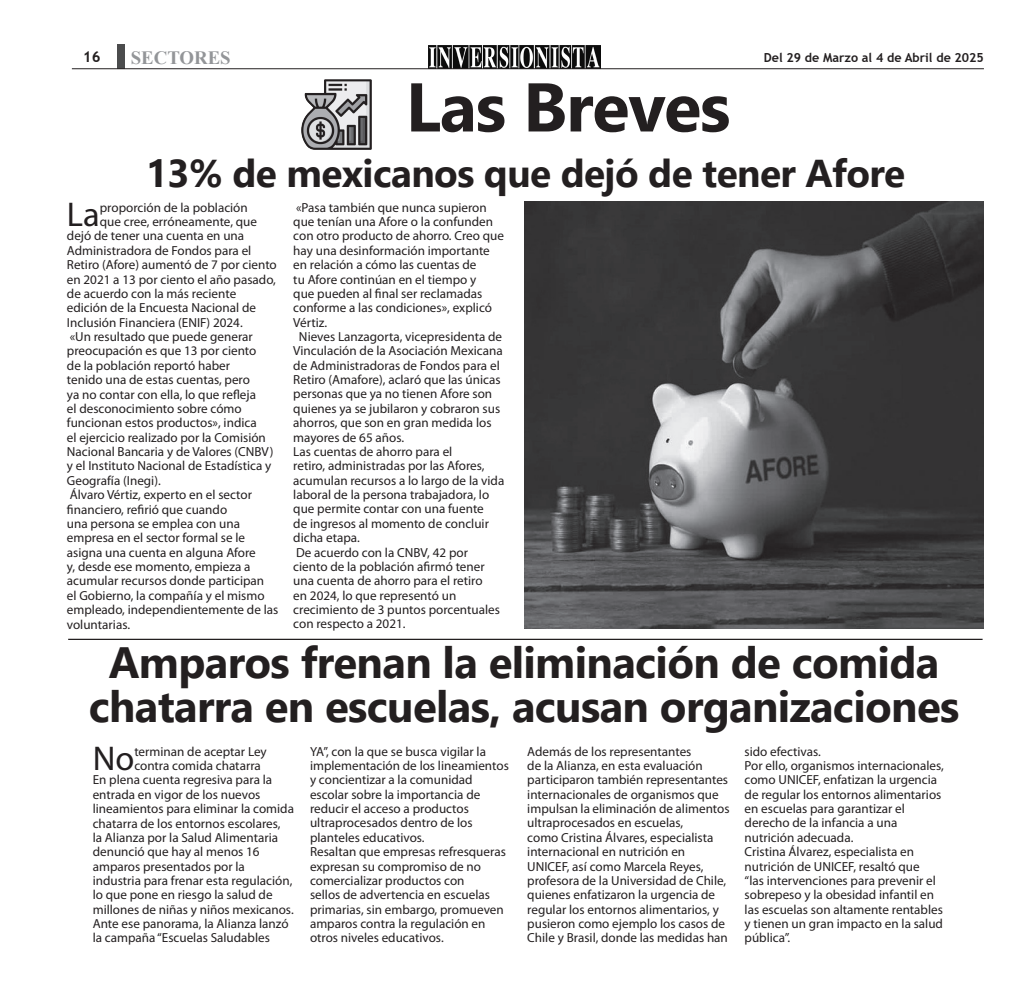
<style>
.page{position:relative;width:1029px;height:990px;background:#fff}
.page>*{position:absolute;margin:0;border:0;box-sizing:border-box;transform-origin:0 0}
.t1{font:700 68.75px "Segoe UI";letter-spacing:-.015em;color:#231f20}
.t2{font:700 43.75px/43.8px "Segoe UI";letter-spacing:-.015em;color:#231f20;text-align:center}
.t3{font:700 38.75px "Segoe UI";letter-spacing:-.015em;color:#231f20}
.t4{font:34.5px "Myriad Pro";color:#231f20}
.t5{font:700 18.75px "Times New Roman";color:#939598}
.t6{font:700 15px "Trebuchet MS";color:#231f20}
.t7{font:13.12px/14.4px "Myriad Pro";color:#231f20}
.t8{font:700 12.5px "Trebuchet MS";color:#231f20}
</style>
<div class="page">
<div style="left:117px;top:44px;width:7px;height:25px;background:#4b4c4d"></div>
<img style="left:428px;top:46px;width:172px;height:22px">
<hr style="left:72px;top:68px;width:911px;height:1px;background:#231f20">
<img style="left:301px;top:79px;width:71px;height:71px">
<hr style="left:68px;top:639px;width:914px;height:1px;background:#231f20">
<img style="left:524px;top:202px;width:459px;height:427px">
<p class="t6" style="left:83px;top:47px;width:19px">16</p>
<h3 class="t5" style="left:131px;top:44px;width:101px">SECTORES</h3>
<p class="t8" style="left:763px;top:49px;width:221px">Del 29 de Marzo al 4 de Abril de 2025</p>
<h1 class="t1" style="left:405px;top:42px;width:326px">Las Breves</h1>
<h3 class="t3" style="left:146px;top:137px;width:760px">13% de mexicanos que dejó de tener Afore</h3>
<h3 class="t4" style="left:67px;top:193px;width:34px">La</h3>
<p class="t7" style="left:100px;top:200px;width:149px">proporción de la población</p>
<p class="t7" style="left:100px;top:214px;width:159px">que cree, erróneamente, que</p>
<p class="t7" style="left:67px;top:229px;width:179px">dejó de tener una cuenta en una</p>
<p class="t7" style="left:67px;top:243px;width:186px">Administradora de Fondos para el</p>
<p class="t7" style="left:67px;top:257px;width:211px">Retiro (Afore) aumentó de 7 por ciento</p>
<p class="t7" style="left:67px;top:272px;width:210px">en 2021 a 13 por ciento el año pasado,</p>
<p class="t7" style="left:67px;top:286px;width:171px">de acuerdo con la más reciente</p>
<p class="t7" style="left:67px;top:301px;width:190px">edición de la Encuesta Nacional de</p>
<p class="t7" style="left:67px;top:315px;width:177px">Inclusión Financiera (ENIF) 2024.</p>
<p class="t7" style="left:70px;top:329px;width:185px">«Un resultado que puede generar</p>
<p class="t7" style="left:67px;top:344px;width:191px">preocupación es que 13 por ciento</p>
<p class="t7" style="left:67px;top:358px;width:164px">de la población reportó haber</p>
<p class="t7" style="left:67px;top:372px;width:184px">tenido una de estas cuentas, pero</p>
<p class="t7" style="left:67px;top:387px;width:190px">ya no contar con ella, lo que refleja</p>
<p class="t7" style="left:67px;top:401px;width:176px">el desconocimiento sobre cómo</p>
<p class="t7" style="left:67px;top:416px;width:191px">funcionan estos productos», indica</p>
<p class="t7" style="left:67px;top:430px;width:200px">el ejercicio realizado por la Comisión</p>
<p class="t7" style="left:67px;top:444px;width:208px">Nacional Bancaria y de Valores (CNBV)</p>
<p class="t7" style="left:67px;top:459px;width:206px">y el Instituto Nacional de Estadística y</p>
<p class="t7" style="left:67px;top:473px;width:95px">Geografía (Inegi).</p>
<p class="t7" style="left:70px;top:487px;width:184px">Álvaro Vértiz, experto en el sector</p>
<p class="t7" style="left:67px;top:502px;width:162px">financiero, refirió que cuando</p>
<p class="t7" style="left:67px;top:516px;width:175px">una persona se emplea con una</p>
<p class="t7" style="left:67px;top:531px;width:180px">empresa en el sector formal se le</p>
<p class="t7" style="left:67px;top:545px;width:190px">asigna una cuenta en alguna Afore</p>
<p class="t7" style="left:67px;top:559px;width:185px">y, desde ese momento, empieza a</p>
<p class="t7" style="left:67px;top:574px;width:199px">acumular recursos donde participan</p>
<p class="t7" style="left:67px;top:588px;width:199px">el Gobierno, la compañía y el mismo</p>
<p class="t7" style="left:67px;top:602px;width:213px">empleado, independientemente de las</p>
<p class="t7" style="left:67px;top:617px;width:65px">voluntarias.</p>
<p class="t7" style="left:296px;top:200px;width:192px">«Pasa también que nunca supieron</p>
<p class="t7" style="left:293px;top:214px;width:201px">que tenían una Afore o la confunden</p>
<p class="t7" style="left:293px;top:229px;width:212px">con otro producto de ahorro. Creo que</p>
<p class="t7" style="left:293px;top:243px;width:198px">hay una desinformación importante</p>
<p class="t7" style="left:293px;top:257px;width:185px">en relación a cómo las cuentas de</p>
<p class="t7" style="left:293px;top:272px;width:184px">tu Afore continúan en el tiempo y</p>
<p class="t7" style="left:293px;top:286px;width:190px">que pueden al final ser reclamadas</p>
<p class="t7" style="left:293px;top:300px;width:200px">conforme a las condiciones», explicó</p>
<p class="t7" style="left:293px;top:315px;width:35px">Vértiz.</p>
<p class="t7" style="left:299px;top:329px;width:205px">Nieves Lanzagorta, vicepresidenta de</p>
<p class="t7" style="left:293px;top:344px;width:211px">Vinculación de la Asociación Mexicana</p>
<p class="t7" style="left:293px;top:358px;width:208px">de Administradoras de Fondos para el</p>
<p class="t7" style="left:293px;top:372px;width:209px">Retiro (Amafore), aclaró que las únicas</p>
<p class="t7" style="left:293px;top:387px;width:200px">personas que ya no tienen Afore son</p>
<p class="t7" style="left:293px;top:401px;width:208px">quienes ya se jubilaron y cobraron sus</p>
<p class="t7" style="left:293px;top:415px;width:200px">ahorros, que son en gran medida los</p>
<p class="t7" style="left:293px;top:430px;width:112px">mayores de 65 años.</p>
<p class="t7" style="left:293px;top:444px;width:160px">Las cuentas de ahorro para el</p>
<p class="t7" style="left:293px;top:459px;width:193px">retiro, administradas por las Afores,</p>
<p class="t7" style="left:293px;top:473px;width:212px">acumulan recursos a lo largo de la vida</p>
<p class="t7" style="left:293px;top:487px;width:197px">laboral de la persona trabajadora, lo</p>
<p class="t7" style="left:293px;top:502px;width:192px">que permite contar con una fuente</p>
<p class="t7" style="left:293px;top:516px;width:197px">de ingresos al momento de concluir</p>
<p class="t7" style="left:293px;top:530px;width:68px">dicha etapa.</p>
<p class="t7" style="left:296px;top:545px;width:173px">De acuerdo con la CNBV, 42 por</p>
<p class="t7" style="left:293px;top:559px;width:193px">ciento de la población afirmó tener</p>
<p class="t7" style="left:293px;top:574px;width:191px">una cuenta de ahorro para el retiro</p>
<p class="t7" style="left:293px;top:588px;width:164px">en 2024, lo que representó un</p>
<p class="t7" style="left:293px;top:602px;width:208px">crecimiento de 3 puntos porcentuales</p>
<p class="t7" style="left:293px;top:617px;width:114px">con respecto a 2021.</p>
<h2 class="t2" style="left:89px;top:638px;width:871px">Amparos frenan la eliminación de comida chatarra en escuelas, acusan organizaciones</h2>
<h3 class="t4" style="left:93px;top:737px;width:43px">No</h3>
<p class="t7" style="left:134px;top:744px;width:134px">terminan de aceptar Ley</p>
<p class="t7" style="left:134px;top:758px;width:128px">contra comida chatarra</p>
<p class="t7" style="left:93px;top:773px;width:181px">En plena cuenta regresiva para la</p>
<p class="t7" style="left:93px;top:787px;width:169px">entrada en vigor de los nuevos</p>
<p class="t7" style="left:93px;top:801px;width:203px">lineamientos para eliminar la comida</p>
<p class="t7" style="left:93px;top:816px;width:189px">chatarra de los entornos escolares,</p>
<p class="t7" style="left:93px;top:830px;width:187px">la Alianza por la Salud Alimentaria</p>
<p class="t7" style="left:93px;top:844px;width:168px">denunció que hay al menos 16</p>
<p class="t7" style="left:93px;top:859px;width:154px">amparos presentados por la</p>
<p class="t7" style="left:93px;top:873px;width:201px">industria para frenar esta regulación,</p>
<p class="t7" style="left:93px;top:888px;width:181px">lo que pone en riesgo la salud de</p>
<p class="t7" style="left:93px;top:902px;width:202px">millones de niñas y niños mexicanos.</p>
<p class="t7" style="left:93px;top:916px;width:197px">Ante ese panorama, la Alianza lanzó</p>
<p class="t7" style="left:93px;top:931px;width:179px">la campaña “Escuelas Saludables</p>
<p class="t7" style="left:310px;top:744px;width:200px">YA”, con la que se busca vigilar la implementación de los lineamientos y concientizar a la comunidad escolar sobre la importancia de reducir el acceso a productos ultraprocesados dentro de los planteles educativos.<br>Resaltan que empresas refresqueras expresan su compromiso de no comercializar productos con<br>sellos de advertencia en escuelas primarias, sin embargo, promueven amparos contra la regulación en otros niveles educativos.</p>
<p class="t7" style="left:527px;top:744px;width:204px">Además de los representantes<br>de la Alianza, en esta evaluación participaron también representantes internacionales de organismos que impulsan la eliminación de alimentos ultraprocesados en escuelas,<br>como Cristina Álvares, especialista internacional en nutrición en UNICEF, así como Marcela Reyes, profesora de la Universidad de Chile, quienes enfatizaron la urgencia de regular los entornos alimentarios, y pusieron como ejemplo los casos de Chile y Brasil, donde las medidas han</p>
<p class="t7" style="left:744px;top:744px;width:201px">sido efectivas.<br>Por ello, organismos internacionales, como UNICEF, enfatizan la urgencia de regular los entornos alimentarios en escuelas para garantizar el derecho de la infancia a una nutrición adecuada.<br>Cristina Álvarez, especialista en nutrición de UNICEF, resaltó que<br>“las intervenciones para prevenir el sobrepeso y la obesidad infantil en las escuelas son altamente rentables y tienen un gran impacto en la salud pública”.</p>
</div>
